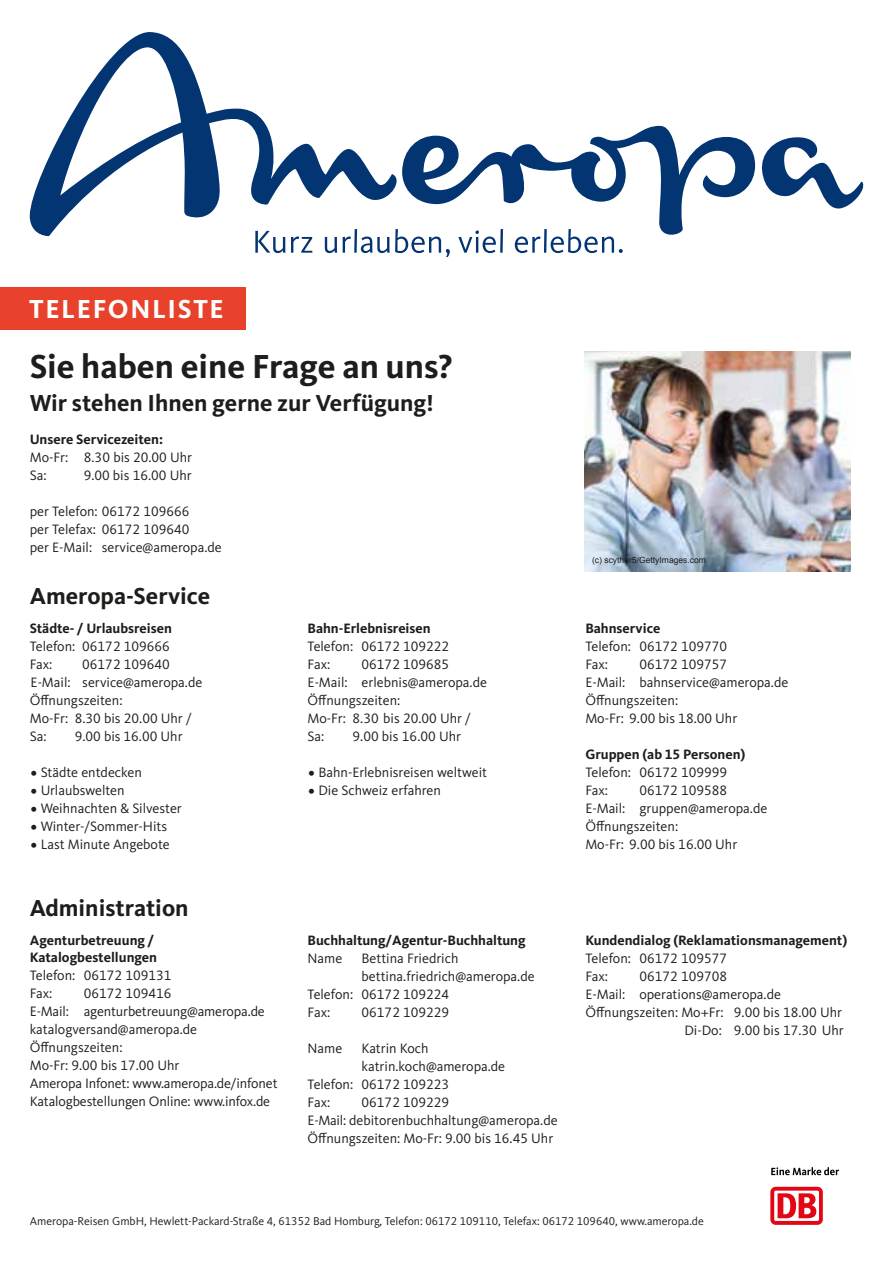
<style>
.page{position:relative;width:893px;height:1263px;background:#fff}
.page>*{position:absolute;margin:0;border:0;box-sizing:border-box;transform-origin:0 0}
.t1{font:700 34.5px "Kievit Pro";color:#1d1d1b}
.t2{font:700 27px "Kievit Pro";letter-spacing:.06em;color:#fff}
.t3{font:700 24px "Kievit Pro";color:#1d1d1b}
.t4{font:14.1px/18px "Kievit Pro";color:#1d1d1b}
.t5{font:700 14.1px/17px "Kievit Pro";color:#1d1d1b}
.t6{font:11.7px "Kievit Pro";color:#1d1d1b}
.t7{font:8.55px "Arial";color:#1d1d1b}
.s1{font-weight:700}
</style>
<div class="page">
<div style="left:0;top:287px;width:245px;height:42px;background:#e8422c"></div>
<svg style="left:30px;top:32px;width:833px;height:225px"></svg>
<div style="left:770px;top:1187px;width:53px;height:38px;background:#e30614;border-radius:5px"></div>
<svg style="left:774px;top:1190px;width:45px;height:31px"></svg>
<svg style="left:778px;top:1193px;width:38px;height:25px"></svg>
<svg style="left:771px;top:1167px;width:68px;height:8px"></svg>
<img style="left:584px;top:352px;width:267px;height:220px">
<h2 class="t2" style="left:29px;top:293px;width:196px">TELEFONLISTE</h2>
<h1 class="t1" style="left:30px;top:346px;width:424px">Sie haben eine Frage an uns?</h1>
<h3 class="t3" style="left:30px;top:389px;width:405px">Wir stehen Ihnen gerne zur Verfügung!</h3>
<p class="t5" style="left:30px;top:431px;width:135px">Unsere Servicezeiten:</p>
<p class="t4" style="left:30px;top:448px;width:164px">Mo-Fr: 8.30 bis 20.00 Uhr<br>Sa:</p>
<p class="t4" style="left:84px;top:466px;width:109px">9.00 bis 16.00 Uhr</p>
<p class="t4" style="left:30px;top:502px;width:194px">per Telefon: 06172 109666<br>per Telefax: 06172 109640<br>per E-Mail: service@ameropa.de</p>
<h3 class="t3" style="left:30px;top:582px;width:182px">Ameropa-Service</h3>
<p class="t5" style="left:30px;top:620px;width:144px">Städte- / Urlaubsreisen</p>
<p class="t4" style="left:30px;top:637px;width:142px">Telefon: 06172 109666<br>Fax:</p>
<p class="t4" style="left:30px;top:655px;width:174px;text-indent:52px">06172 109640<br>E-Mail: service@ameropa.de<br>Öffnungszeiten:<br>Mo-Fr: 8.30 bis 20.00 Uhr /<br>Sa:</p>
<p class="t4" style="left:75px;top:727px;width:109px">9.00 bis 16.00 Uhr</p>
<p class="t4" style="left:30px;top:763px;width:154px"><span class="s1">∙</span> Städte entdecken<br><span class="s1">∙</span> Urlaubswelten<br><span class="s1">∙</span> Weihnachten &amp; Silvester <span class="s1">∙</span> Winter-/Sommer-Hits<br><span class="s1">∙</span> Last Minute Angebote</p>
<h3 class="t3" style="left:30px;top:893px;width:160px">Administration</h3>
<p class="t5" style="left:30px;top:931px;width:129px">Agenturbetreuung /<br>Katalogbestellungen</p>
<p class="t4" style="left:30px;top:966px;width:143px">Telefon: 06172 109131<br>Fax:</p>
<p class="t4" style="left:30px;top:984px;width:249px;text-indent:54px">06172 109416<br>E-Mail: agenturbetreuung@ameropa.de katalogversand@ameropa.de<br>Öffnungszeiten:<br>Mo-Fr: 9.00 bis 17.00 Uhr<br>Ameropa Infonet: www.ameropa.de/infonet<br>Katalogbestellungen Online: www.infox.de</p>
<p class="t5" style="left:308px;top:620px;width:125px">Bahn-Erlebnisreisen</p>
<p class="t4" style="left:308px;top:637px;width:143px">Telefon: 06172 109222<br>Fax:</p>
<p class="t4" style="left:308px;top:655px;width:181px;text-indent:54px">06172 109685<br>E-Mail: erlebnis@ameropa.de<br>Öffnungszeiten:<br>Mo-Fr: 8.30 bis 20.00 Uhr /<br>Sa:</p>
<p class="t4" style="left:353px;top:727px;width:110px">9.00 bis 16.00 Uhr</p>
<p class="t4" style="left:308px;top:763px;width:181px"><span class="s1">∙</span> Bahn-Erlebnisreisen weltweit <span class="s1">∙</span> Die Schweiz erfahren</p>
<p class="t5" style="left:308px;top:931px;width:220px">Buchhaltung/Agentur-Buchhaltung</p>
<p class="t4" style="left:308px;top:949px;width:36px">Name</p>
<p class="t4" style="left:362px;top:949px;width:98px">Bettina Friedrich</p>
<p class="t4" style="left:362px;top:967px;width:175px">bettina.friedrich@ameropa.de</p>
<p class="t4" style="left:308px;top:985px;width:143px">Telefon: 06172 109224</p>
<p class="t4" style="left:308px;top:1003px;width:24px">Fax:</p>
<p class="t4" style="left:362px;top:1003px;width:89px">06172 109229</p>
<p class="t4" style="left:308px;top:1039px;width:36px">Name</p>
<p class="t4" style="left:362px;top:1039px;width:68px">Katrin Koch</p>
<p class="t4" style="left:362px;top:1057px;width:145px">katrin.koch@ameropa.de</p>
<p class="t4" style="left:308px;top:1075px;width:143px">Telefon: 06172 109223</p>
<p class="t4" style="left:308px;top:1093px;width:24px">Fax:</p>
<p class="t4" style="left:308px;top:1093px;width:252px;text-indent:54px">06172 109229<br>E-Mail: debitorenbuchhaltung@ameropa.de<br>Öffnungszeiten: Mo-Fr: 9.00 bis 16.45 Uhr</p>
<p class="t7" style="left:592px;top:555px;width:116px">(c) scyther5/GettyImages.com</p>
<p class="t5" style="left:585px;top:620px;width:76px">Bahnservice</p>
<p class="t4" style="left:585px;top:637px;width:143px">Telefon: 06172 109770<br>Fax:</p>
<p class="t4" style="left:585px;top:655px;width:204px;text-indent:54px">06172 109757<br>E-Mail: bahnservice@ameropa.de<br>Öffnungszeiten:<br>Mo-Fr: 9.00 bis 18.00 Uhr</p>
<p class="t5" style="left:585px;top:746px;width:162px">Gruppen (ab 15 Personen)</p>
<p class="t4" style="left:585px;top:763px;width:143px">Telefon: 06172 109999<br>Fax:</p>
<p class="t4" style="left:585px;top:781px;width:183px;text-indent:54px">06172 109588<br>E-Mail: gruppen@ameropa.de<br>Öffnungszeiten:<br>Mo-Fr: 9.00 bis 16.00 Uhr</p>
<p class="t5" style="left:585px;top:931px;width:263px">Kundendialog (Reklamationsmanagement)</p>
<p class="t4" style="left:585px;top:949px;width:143px">Telefon: 06172 109577<br>Fax:</p>
<p class="t4" style="left:639px;top:967px;width:89px">06172 109708</p>
<p class="t4" style="left:585px;top:985px;width:197px">E-Mail: operations@ameropa.de</p>
<p class="t4" style="left:585px;top:1003px;width:258px">Öffnungszeiten: Mo+Fr: 9.00 bis 18.00 Uhr</p>
<p class="t4" style="left:684px;top:1021px;width:161px">Di-Do: 9.00 bis 17.30 Uhr</p>
<p class="t6" style="left:30px;top:1214px;width:675px">Ameropa-Reisen GmbH, Hewlett-Packard-Straße 4, 61352 Bad Homburg, Telefon: 06172 109110, Telefax: 06172 109640, www.ameropa.de</p>
</div>
